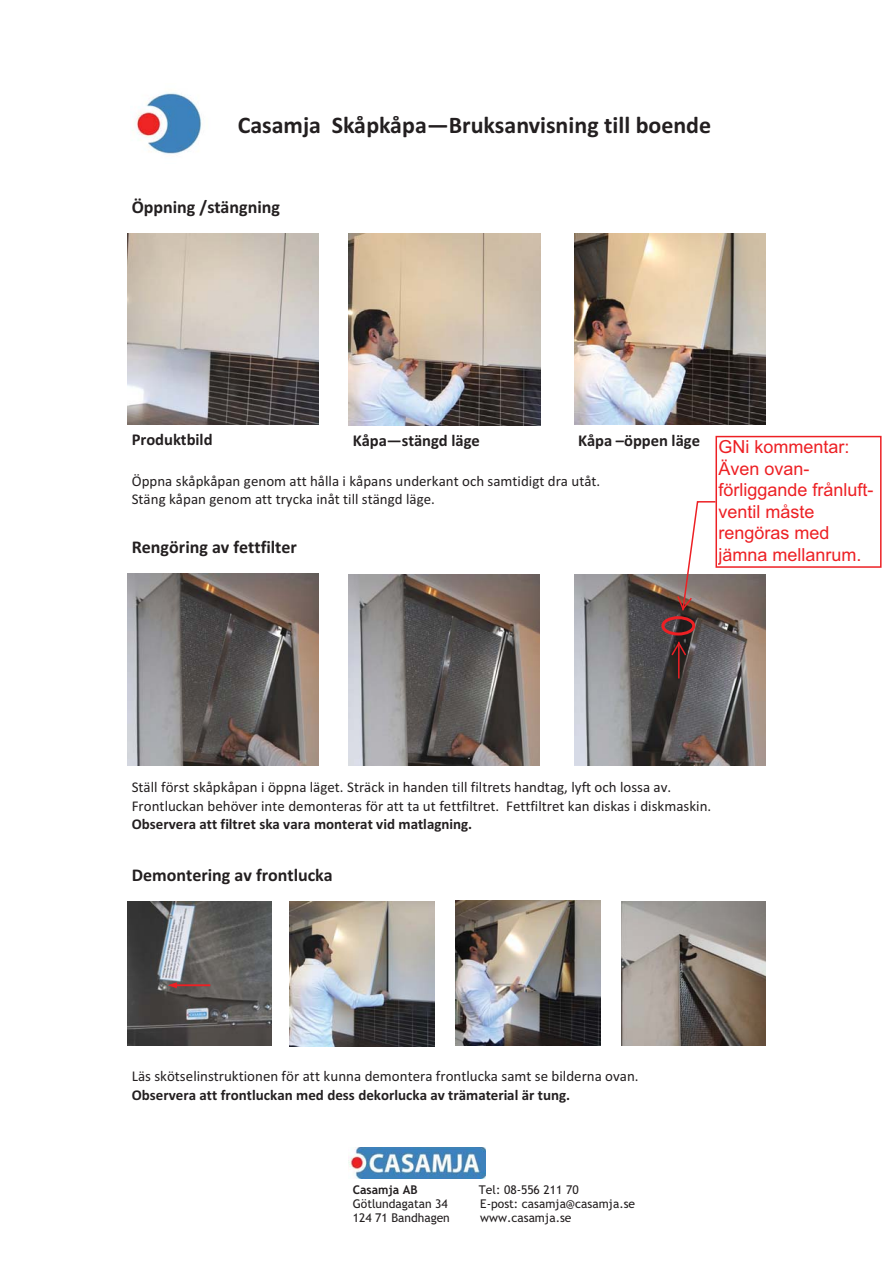
<style>
.page{position:relative;width:893px;height:1263px;background:#fff}
.page>*{position:absolute;margin:0;border:0;box-sizing:border-box;transform-origin:0 0}
.t1{font:700 24px "Calibri";color:#231f20}
.t2{font:18px/21.6px "Arial";color:#ed2024}
.t3{font:700 18px "Calibri";color:#231f20}
.t4{font:700 16.5px "Calibri";color:#231f20}
.t5{font:15px/18.3px "Calibri";color:#231f20}
.t6{font:700 15px "Calibri";color:#231f20}
.t7{font:12px "Trebuchet MS";color:#231f20}
.t8{font:700 12px "Trebuchet MS";color:#231f20}
</style>
<div class="page">
<img style="left:127px;top:901px;width:145px;height:145px">
<img style="left:574px;top:575px;width:191px;height:190px">
<img style="left:348px;top:574px;width:191px;height:191px">
<img style="left:128px;top:574px;width:191px;height:191px">
<img style="left:574px;top:233px;width:191px;height:191px">
<img style="left:349px;top:234px;width:192px;height:191px">
<img style="left:127px;top:234px;width:192px;height:191px">
<img style="left:348px;top:1147px;width:137px;height:32px">
<img style="left:132px;top:92px;width:70px;height:62px">
<svg style="left:168px;top:982px;width:42px;height:6px"></svg>
<img style="left:621px;top:901px;width:145px;height:145px">
<img style="left:456px;top:901px;width:144px;height:144px">
<img style="left:290px;top:902px;width:144px;height:144px">
<svg style="left:676px;top:501px;width:41px;height:111px"></svg>
<div style="left:715px;top:436px;width:166px;height:132px;border:1px solid #ed2024"></div>
<div style="left:661px;top:616px;width:34px;height:20px;border:3px solid #ed2024;border-radius:50%"></div>
<hr style="left:678px;top:642px;width:1px;height:36px;background:#ed2024">
<svg style="left:670px;top:640px;width:17px;height:17px"></svg>
<h1 class="t1" style="left:238px;top:117px;width:475px">Casamja Skåpkåpa—Bruksanvisning till boende</h1>
<p class="t3" style="left:132px;top:201px;width:150px">Öppning /stängning</p>
<p class="t4" style="left:132px;top:434px;width:82px">Produktbild</p>
<p class="t5" style="left:132px;top:473px;width:470px">Öppna skåpkåpan genom att hålla i kåpans underkant och samtidigt dra utåt.<br>Stäng kåpan genom att trycka inåt till stängd läge.</p>
<p class="t4" style="left:353px;top:435px;width:129px">Kåpa—stängd läge</p>
<p class="t4" style="left:578px;top:435px;width:123px">Kåpa –öppen läge</p>
<p class="t3" style="left:132px;top:541px;width:167px">Rengöring av fettfilter</p>
<p class="t2" style="left:718px;top:438px;width:157px">GNi kommentar:<br>Även ovan&shy;förliggande frånluft&shy;ventil måste rengöras med jämna mellanrum.</p>
<p class="t5" style="left:132px;top:779px;width:581px">Ställ först skåpkåpan i öppna läget. Sträck in handen till filtrets handtag, lyft och lossa av.<br>Frontluckan behöver inte demonteras för att ta ut fettfiltret. Fettfiltret kan diskas i diskmaskin.</p>
<p class="t6" style="left:132px;top:819px;width:342px">Observera att filtret ska vara monterat vid matlagning.</p>
<p class="t3" style="left:132px;top:868px;width:202px">Demontering av frontlucka</p>
<p class="t5" style="left:132px;top:1068px;width:508px">Läs skötselinstruktionen för att kunna demontera frontlucka samt se bilderna ovan.</p>
<p class="t6" style="left:132px;top:1090px;width:440px">Observera att frontluckan med dess dekorlucka av trämaterial är tung.</p>
<p class="t8" style="left:353px;top:1182px;width:66px">Casamja AB</p>
<p class="t7" style="left:479px;top:1185px;width:101px">Tel: 08-556 211 70</p>
<p class="t7" style="left:353px;top:1199px;width:97px">Götlundagatan 34</p>
<p class="t7" style="left:480px;top:1199px;width:156px">E-post: casamja@casamja.se</p>
<p class="t7" style="left:353px;top:1213px;width:99px">124 71 Bandhagen</p>
<p class="t7" style="left:480px;top:1213px;width:93px">www.casamja.se</p>
</div>
